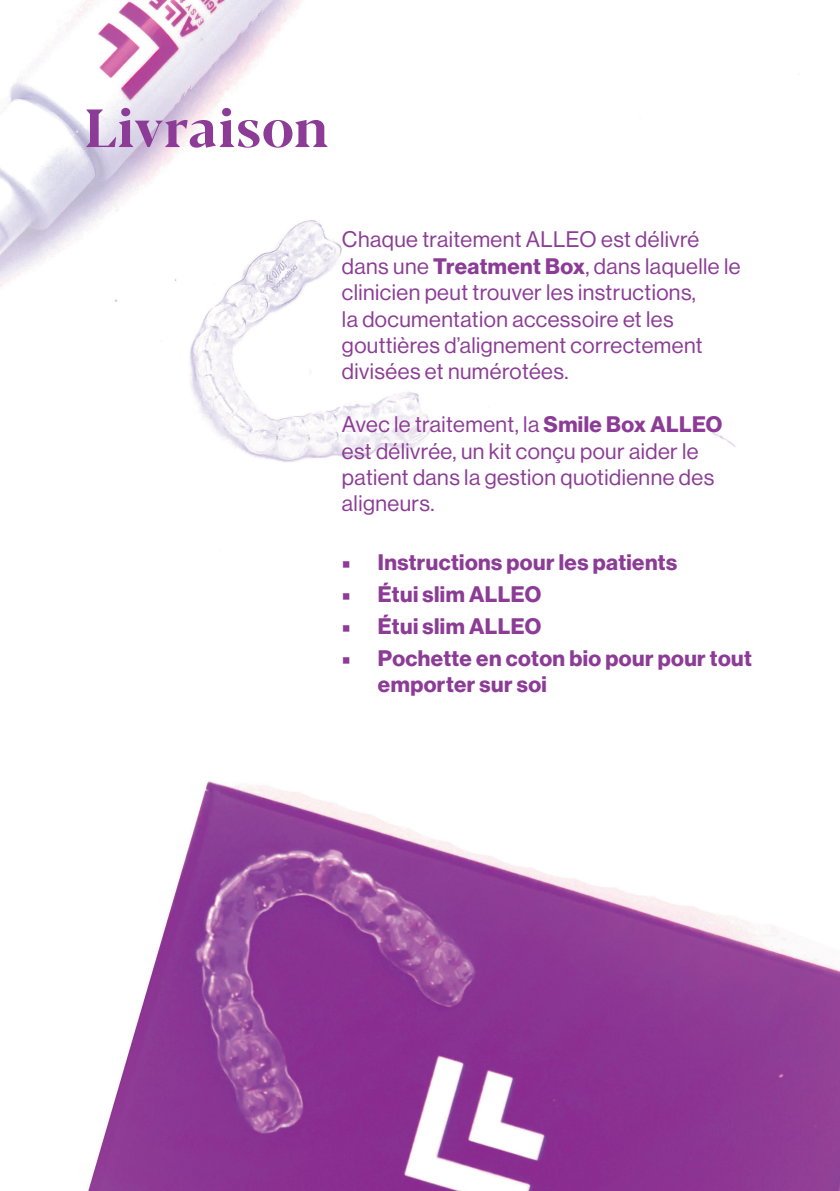
<style>
.page{position:relative;width:840px;height:1191px;background:#fff}
.page>*{position:absolute;margin:0;border:0;box-sizing:border-box;transform-origin:0 0}
.t1{font:700 53.4px "Blacker Pro Dis";letter-spacing:.02em;color:#8c3c96}
.t2{font:22px/26.4px "N Haas Grotesk DS Pro 55 Rg";letter-spacing:.02em;color:#8c3c96}
.t3{font:22px/26.4px "N Haas Grotesk DS Pro 75 Bd";letter-spacing:.02em;color:#8c3c96}
.s1{font-family:"N Haas Grotesk DS Pro 75 Bd"}
.s2{font-family:"Minion Pro"}
</style>
<div class="page">
<img style="left:0;top:0;width:839px;height:1191px">
<h1 class="t1" style="left:85px;top:91px;width:245px">Livraison</h1>
<p class="t2" style="left:342px;top:226px;width:400px">Chaque traitement ALLEO est délivré dans une <span class="s1">Treatment Box</span>, dans laquelle le clinicien peut trouver les instructions,<br>la documentation accessoire et les gouttières d’alignement correctement divisées et numérotées.</p>
<p class="t2" style="left:342px;top:411px;width:382px">Avec le traitement, la <span class="s1">Smile Box ALLEO </span>est délivrée, un kit conçu pour aider le patient dans la gestion quotidienne des aligneurs.</p>
<p class="t3" style="left:342px;top:549px;width:336px"><span class="s2">■</span> Instructions pour les patients</p>
<p class="t3" style="left:342px;top:581px;width:200px"><span class="s2">■</span> Étui slim ALLEO</p>
<p class="t3" style="left:342px;top:613px;width:200px"><span class="s2">■</span> Étui slim ALLEO</p>
<p class="t3" style="left:378px;top:645px;width:375px;text-indent:-36px"><span class="s2">■</span> Pochette en coton bio pour pour tout emporter sur soi</p>
</div>
